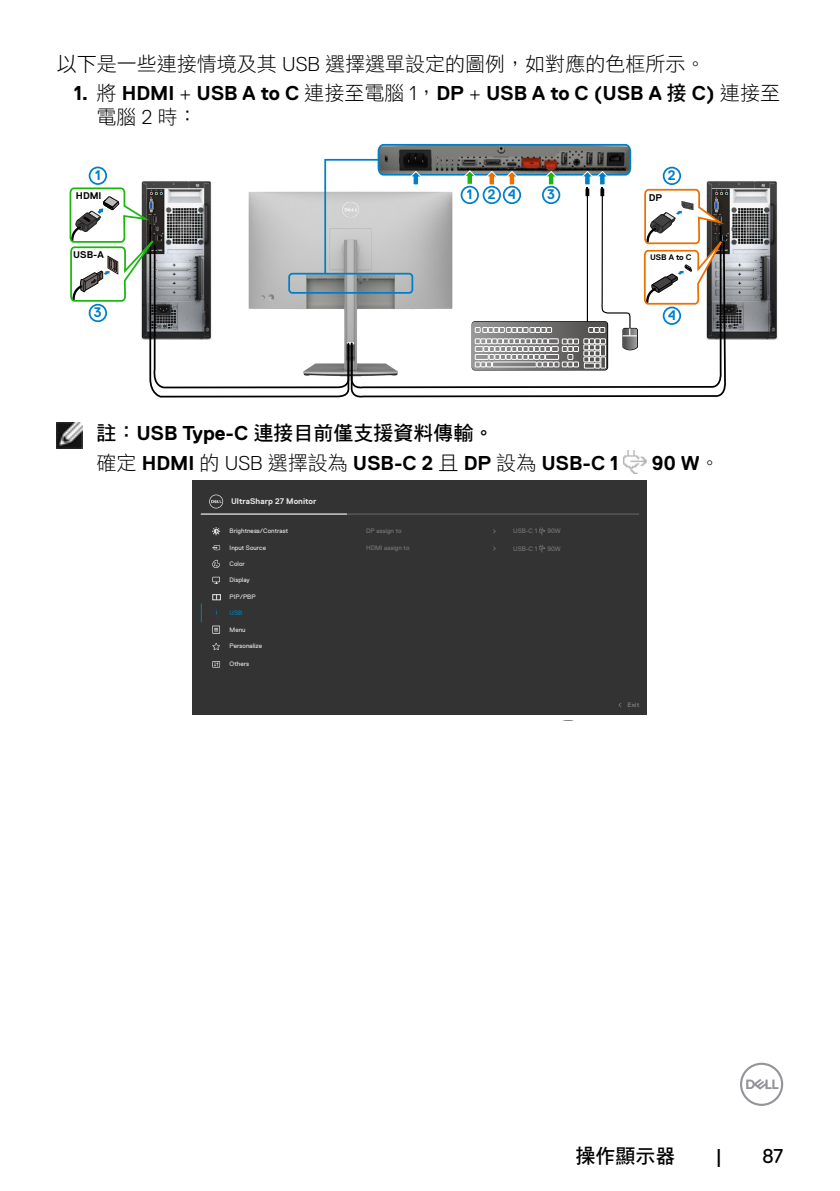
<style>
.page{position:relative;width:840px;height:1191px;background:#fff}
.page>*{position:absolute;margin:0;border:0;box-sizing:border-box;transform-origin:0 0}
.t1{font:700 20px "Dell Replica";color:#000}
.t2{font:20px "DF Hei Std W3";color:#000}
.t3{font:20px "DF Hei Std W7";color:#000}
.t4{font:20px "Dell Replica";color:#000}
.t5{font:700 13.8px "Dell Replica";color:#007fc8}
.t6{font:700 9.8px "Dell Replica";color:#040000}
.t7{font:700 8.2px "Dell Replica";color:#e4e4e4}
.t8{font:700 8px "Dell Replica";color:#040000}
.t9{font:6.4px "Dell Replica";color:#e4e4e4}
.t10{font:6.4px "Dell Replica";color:#777}
.t11{font:700 6.4px "Dell Replica";color:#777}
.t12{font:6.4px "Dell Replica";color:#e3e3e3}
.t13{font:6.4px "Dell Replica";color:#007db8}
.s1{font-family:"Dell Replica";font-weight:300}
.s2{font-family:"DF Hei Std W3";font-weight:400}
.s3{font-weight:300}
.s4{font-family:"DF Hei Std W7";font-weight:400}
.s5{font-family:"Dell Replica";font-weight:700}
</style>
<div class="page">
<svg style="left:740px;top:1062px;width:42px;height:44px"></svg>
<img style="left:733px;top:181px;width:45px;height:158px">
<svg style="left:69px;top:143px;width:664px;height:255px"></svg>
<img style="left:57px;top:423px;width:25px;height:25px">
<img style="left:623px;top:450px;width:23px;height:23px">
<div style="left:193px;top:480px;width:453px;height:235px;background:#333"></div>
<hr style="left:201px;top:514px;width:437px;height:1px;background:#666">
<hr style="left:201px;top:514px;width:146px;height:1px;background:#fff">
<svg style="left:201px;top:603px;width:1px;height:19px"></svg>
<svg style="left:209px;top:494px;width:14px;height:14px"></svg>
<svg style="left:539px;top:527px;width:6px;height:8px"></svg>
<svg style="left:539px;top:544px;width:6px;height:8px"></svg>
<svg style="left:212px;top:594px;width:9px;height:6px"></svg>
<svg style="left:212px;top:642px;width:8px;height:8px"></svg>
<svg style="left:212px;top:661px;width:8px;height:6px"></svg>
<svg style="left:213px;top:661px;width:6px;height:6px"></svg>
<svg style="left:212px;top:625px;width:8px;height:9px"></svg>
<svg style="left:213px;top:626px;width:6px;height:7px"></svg>
<svg style="left:214px;top:628px;width:4px;height:3px"></svg>
<svg style="left:212px;top:545px;width:8px;height:5px"></svg>
<svg style="left:213px;top:577px;width:6px;height:7px"></svg>
<svg style="left:212px;top:559px;width:8px;height:9px"></svg>
<svg style="left:212px;top:527px;width:8px;height:8px"></svg>
<p class="t2" style="left:57px;top:53px;width:649px">以下是一些連接情境及其 <span class="s1">USB</span> 選擇選單設定的圖例，如對應的色框所示。</p>
<p class="t1" style="left:74px;top:82px;width:707px">1. <span class="s2">將</span> HDMI <span class="s3">+</span> USB A to C <span class="s2">連接至電腦</span> <span class="s3">1</span><span class="s2">，</span>DP <span class="s3">+</span> USB A to C (USB A <span class="s4">接</span> C) <span class="s2">連接至</span></p>
<p class="t2" style="left:96px;top:106px;width:102px">電腦 <span class="s1">2</span> 時：</p>
<p class="t5" style="left:95px;top:168px;width:7px">1</p>
<p class="t5" style="left:667px;top:168px;width:9px">2</p>
<p class="t6" style="left:76px;top:190px;width:27px">HDMI</p>
<p class="t5" style="left:487px;top:187px;width:9px">2</p>
<p class="t5" style="left:466px;top:187px;width:7px">1</p>
<p class="t5" style="left:547px;top:187px;width:9px">3</p>
<p class="t5" style="left:507px;top:187px;width:9px">4</p>
<p class="t6" style="left:648px;top:192px;width:15px">DP</p>
<p class="t6" style="left:73px;top:250px;width:32px">USB-A</p>
<p class="t8" style="left:649px;top:253px;width:43px">USB A to C</p>
<p class="t5" style="left:94px;top:305px;width:9px">3</p>
<p class="t5" style="left:667px;top:308px;width:9px">4</p>
<p class="t3" style="left:96px;top:422px;width:398px">註：<span class="s5">USB Type-C</span> 連接目前僅支援資料傳輸。</p>
<p class="t1" style="left:96px;top:451px;width:523px"><span class="s2">確定</span> HDMI <span class="s2">的</span> <span class="s3">USB</span> <span class="s2">選擇設為</span> USB-C 2 <span class="s2">且</span> DP <span class="s2">設為</span> USB-C 1</p>
<p class="t1" style="left:651px;top:451px;width:69px">90 W<span class="s2">。</span></p>
<p class="t7" style="left:231px;top:497px;width:87px">UltraSharp 27 Monitor</p>
<p class="t9" style="left:229px;top:527px;width:60px">Brightness/Contrast</p>
<p class="t9" style="left:229px;top:544px;width:38px">Input Source</p>
<p class="t9" style="left:229px;top:576px;width:22px">Display</p>
<p class="t9" style="left:229px;top:560px;width:17px">Color</p>
<p class="t9" style="left:229px;top:593px;width:27px">PIP/PBP</p>
<p class="t13" style="left:229px;top:609px;width:14px">USB</p>
<p class="t12" style="left:229px;top:626px;width:18px">Menu</p>
<p class="t9" style="left:229px;top:642px;width:34px">Personalize</p>
<p class="t9" style="left:229px;top:660px;width:21px">Others</p>
<p class="t10" style="left:366px;top:527px;width:37px">DP assign to</p>
<p class="t10" style="left:366px;top:545px;width:45px">HDMI assign to</p>
<p class="t10" style="left:513px;top:528px;width:25px">USB-C 1</p>
<p class="t10" style="left:547px;top:528px;width:15px">90W</p>
<p class="t10" style="left:513px;top:545px;width:25px">USB-C 1</p>
<p class="t10" style="left:547px;top:545px;width:15px">90W</p>
<p class="t11" style="left:627px;top:701px;width:13px">Exit</p>
<p class="t3" style="left:575px;top:1144px;width:101px">操作顯示器</p>
<p class="t4" style="left:715px;top:1144px;width:8px">|</p>
<p class="t4" style="left:762px;top:1144px;width:22px">87</p>
</div>
